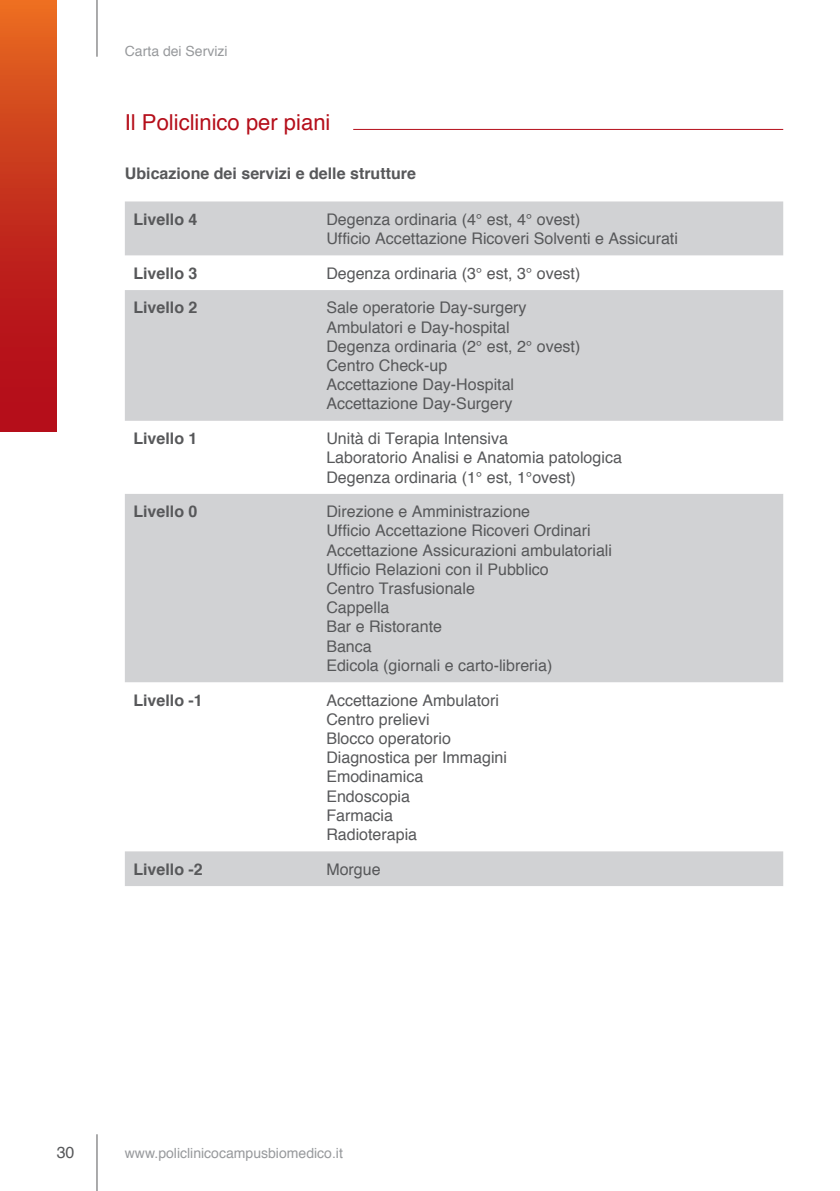
<style>
.page{position:relative;width:840px;height:1191px;background:#fff}
.page>*{position:absolute;margin:0;border:0;box-sizing:border-box;transform-origin:0 0}
.t1{font:22px "Helvetica";color:#b50e1a}
.t2{font:16px/19.2px "Helvetica";color:#57585a}
.t3{font:700 16px "Helvetica";color:#57585a}
.t4{font:14px "Helvetica";color:#97999c}
</style>
<div class="page">
<div style="left:0;top:0;width:57px;height:431px;background:linear-gradient(to bottom,#e46520,#ab0019)"></div>
<hr style="left:96px;top:0;width:1px;height:57px;background:#57585a">
<hr style="left:96px;top:1134px;width:1px;height:57px;background:#57585a">
<svg style="left:125px;top:201px;width:657px;height:685px;fill:#d1d2d4"></svg>
<hr style="left:353px;top:129px;width:429px;height:1px;background:#b50e1a">
<p class="t4" style="left:125px;top:40px;width:104px">Carta dei Servizi</p>
<h1 class="t1" style="left:125px;top:105px;width:207px">Il Policlinico per piani</h1>
<p class="t3" style="left:125px;top:160px;width:292px">Ubicazione dei servizi e delle strutture</p>
<p class="t3" style="left:133px;top:206px;width:66px">Livello 4</p>
<p class="t2" style="left:326px;top:210px;width:353px">Degenza ordinaria (4° est, 4° ovest)<br>Ufficio Accettazione Ricoveri Solventi e Assicurati</p>
<p class="t3" style="left:133px;top:260px;width:66px">Livello 3</p>
<p class="t2" style="left:326px;top:264px;width:255px">Degenza ordinaria (3° est, 3° ovest)</p>
<p class="t3" style="left:133px;top:295px;width:66px">Livello 2</p>
<p class="t2" style="left:326px;top:299px;width:255px">Sale operatorie Day-surgery<br>Ambulatori e Day-hospital<br>Degenza ordinaria (2° est, 2° ovest)<br>Centro Check-up<br>Accettazione Day-Hospital<br>Accettazione Day-Surgery</p>
<p class="t3" style="left:133px;top:425px;width:66px">Livello 1</p>
<p class="t2" style="left:326px;top:429px;width:297px">Unità di Terapia Intensiva<br>Laboratorio Analisi e Anatomia patologica<br>Degenza ordinaria (1° est, 1°ovest)</p>
<p class="t3" style="left:133px;top:498px;width:66px">Livello 0</p>
<p class="t2" style="left:326px;top:502px;width:287px">Direzione e Amministrazione<br>Ufficio Accettazione Ricoveri Ordinari<br>Accettazione Assicurazioni ambulatoriali<br>Ufficio Relazioni con il Pubblico<br>Centro Trasfusionale<br>Cappella<br>Bar e Ristorante<br>Banca<br>Edicola (giornali e carto-libreria)</p>
<p class="t3" style="left:133px;top:687px;width:71px">Livello -1</p>
<p class="t2" style="left:326px;top:691px;width:182px">Accettazione Ambulatori<br>Centro prelievi<br>Blocco operatorio<br>Diagnostica per Immagini<br>Emodinamica<br>Endoscopia<br>Farmacia<br>Radioterapia</p>
<p class="t3" style="left:133px;top:856px;width:71px">Livello -2</p>
<p class="t2" style="left:326px;top:860px;width:56px">Morgue</p>
<p class="t2" style="left:57px;top:1142px;width:19px">30</p>
<p class="t4" style="left:125px;top:1141px;width:219px">www.policlinicocampusbiomedico.it</p>
</div>
